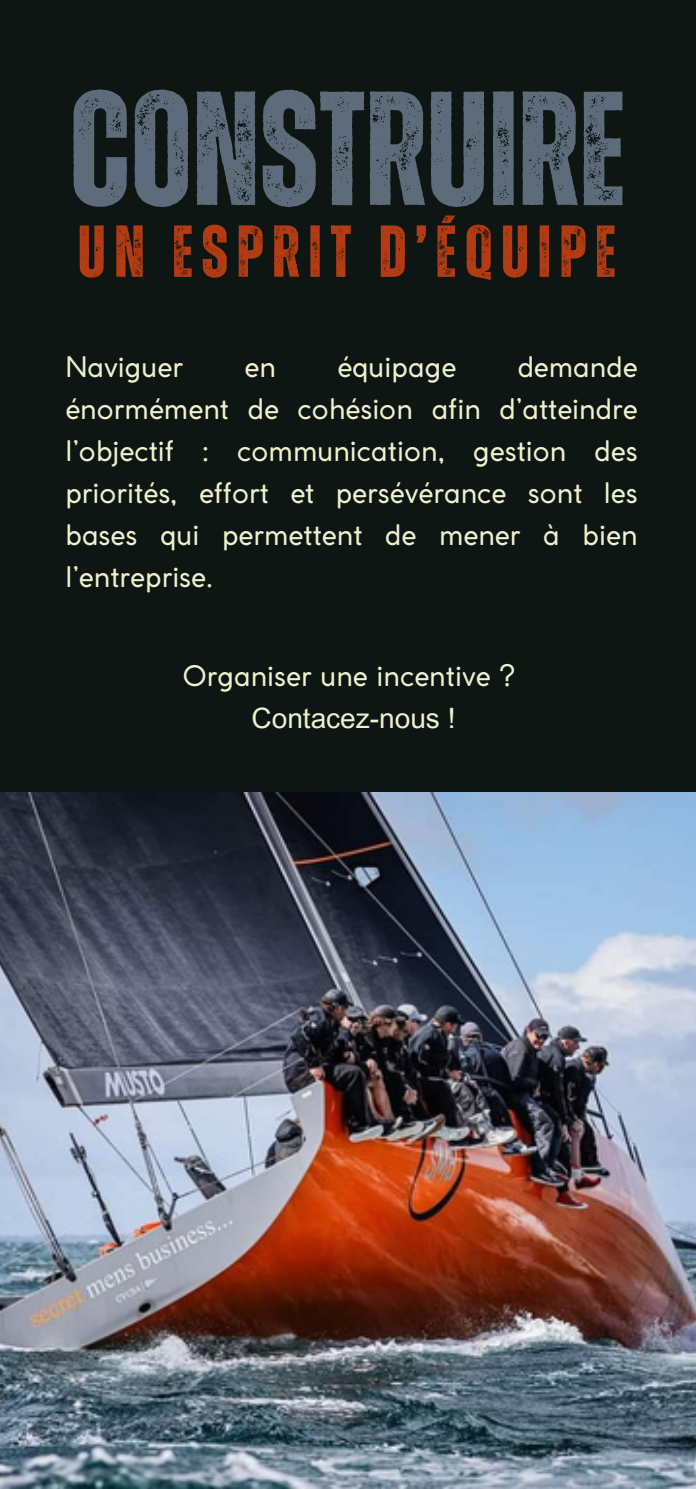
<style>
.page{position:relative;width:696px;height:1489px;background:#fff}
.page>*{position:absolute;margin:0;border:0;box-sizing:border-box;transform-origin:0 0}
.t1{font:700 162.05px "Zuume Rough";color:#5e6b7a}
.t2{font:700 73.5px "Zuume Rough";letter-spacing:.115em;color:#b33c14}
.t3{font:28px/42px "Coco Gothic";color:#f0f1cf;text-align:justify}
.t4{font:28px "Arial MT Pro";color:#f0f1cf}
</style>
<div class="page">
<div style="left:0;top:0;width:696px;height:1488px;background:#0d1612"></div>
<img style="left:0;top:793px;width:696px;height:695px">
<h1 class="t1" style="left:69px;top:75px;width:557px">CONSTRUIRE</h1>
<p class="t2" style="left:78px;top:218px;width:539px">UN ESPRIT D’ÉQUIPE</p>
<h2 class="t3" style="left:65px;top:348px;width:573px;text-indent:452px">demande énormément de cohésion afin d’atteindre l’objectif : communication, gestion des priorités, effort et persévérance sont les bases qui permettent de mener à bien l’entreprise.</h2>
<h2 class="t3" style="left:65px;top:348px;width:119px">Naviguer</h2>
<h2 class="t3" style="left:244px;top:348px;width:33px">en</h2>
<h2 class="t3" style="left:337px;top:348px;width:120px">équipage</h2>
<p class="t3" style="left:183px;top:657px;width:334px">Organiser une incentive ?</p>
<p class="t4" style="left:251px;top:708px;width:205px">Contacez-nous !</p>
</div>
